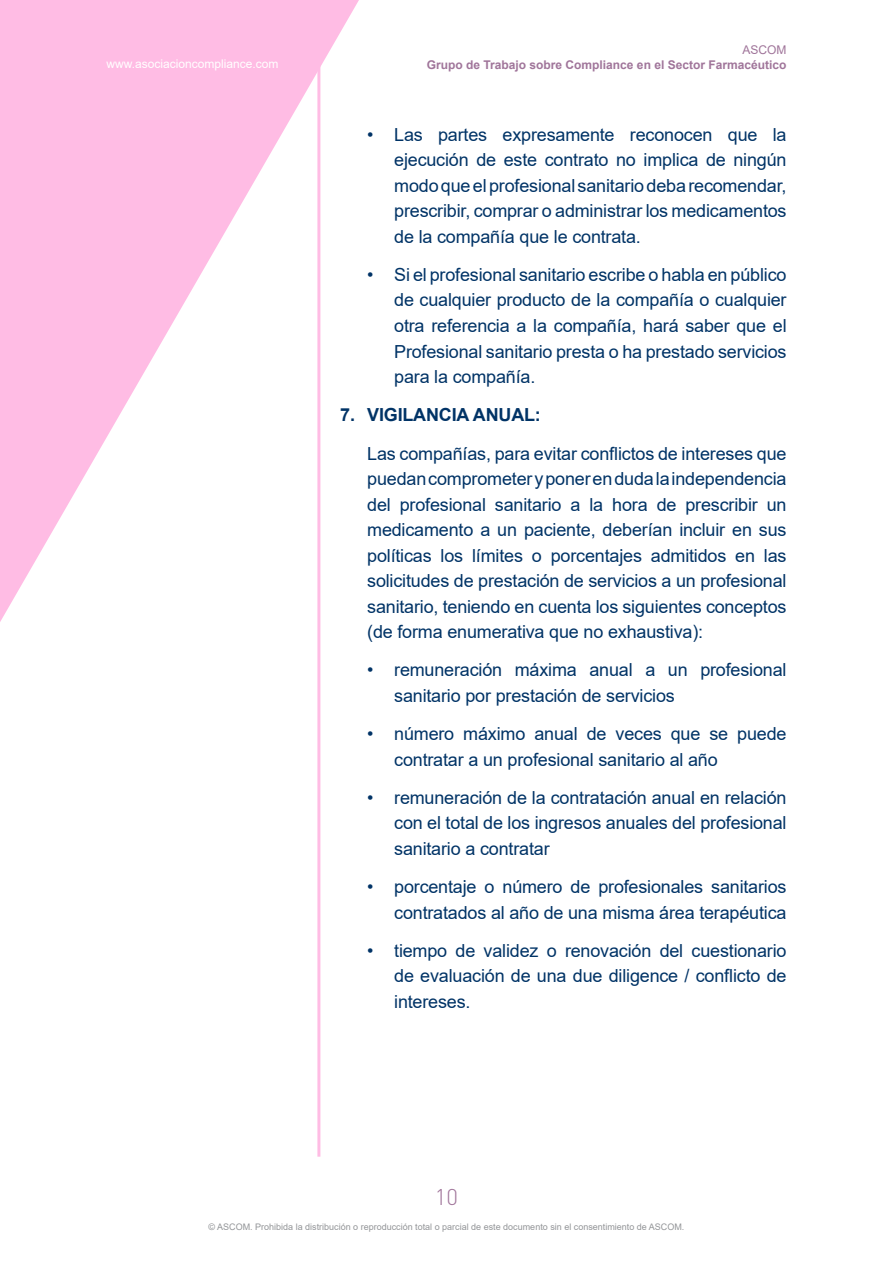
<style>
.page{position:relative;width:893px;height:1263px;background:#fff}
.page>*{position:absolute;margin:0;border:0;box-sizing:border-box;transform-origin:0 0}
.t1{font:300 22.5px "DIN Pro";color:#a0759a}
.t2{font:18px/25.5px "Arial";letter-spacing:-.01em;color:#036;text-align:justify}
.t3{font:700 18px "Arial";letter-spacing:-.01em;color:#036}
.t4{font:700 12px "Arial";color:#a0759a}
.t5{font:12px "Arial";color:#fff}
.t6{font:12px "Arial";color:#a0759a}
.t7{font:9px "Arial";color:#939598}
</style>
<div class="page">
<hr style="left:317px;top:21px;width:3px;height:1136px;background:#ffbce4">
<svg style="left:0;top:0;width:359px;height:622px;fill:#ffbce4"></svg>
<p class="t5" style="left:107px;top:55px;width:174px">www.asociacioncompliance.com</p>
<p class="t6" style="left:742px;top:42px;width:46px">ASCOM</p>
<p class="t4" style="left:427px;top:57px;width:361px">Grupo de Trabajo sobre Compliance en el Sector Farmacéutico</p>
<p class="t2" style="left:394px;top:121px;width:394px;text-indent:-27px">• Las partes expresamente reconocen que la ejecución de este contrato no implica de ningún modo que el profesional sanitario deba recomendar, prescribir, comprar o administrar los medicamentos de la compañía que le contrata.</p>
<p class="t2" style="left:394px;top:262px;width:394px;text-indent:-27px">• Si el profesional sanitario escribe o habla en público de cualquier producto de la compañía o cualquier otra referencia a la compañía, hará saber que el Profesional sanitario presta o ha prestado servicios para la compañía.</p>
<p class="t3" style="left:340px;top:402px;width:202px">7. VIGILANCIA ANUAL:</p>
<p class="t2" style="left:367px;top:440px;width:421px">Las compañías, para evitar conflictos de intereses que puedan comprometer y poner en duda la independencia del profesional sanitario a la hora de prescribir un medicamento a un paciente, deberían incluir en sus políticas los límites o porcentajes admitidos en las solicitudes de prestación de servicios a un profesional sanitario, teniendo en cuenta los siguientes conceptos (de forma enumerativa que no exhaustiva):</p>
<p class="t2" style="left:394px;top:657px;width:394px;text-indent:-27px">• remuneración máxima anual a un profesional sanitario por prestación de servicios</p>
<p class="t2" style="left:394px;top:721px;width:394px;text-indent:-27px">• número máximo anual de veces que se puede contratar a un profesional sanitario al año</p>
<p class="t2" style="left:394px;top:785px;width:394px;text-indent:-27px">• remuneración de la contratación anual en relación con el total de los ingresos anuales del profesional sanitario a contratar</p>
<p class="t2" style="left:367px;top:874px;width:421px;text-align:right">• porcentaje o número de profesionales sanitarios contratados al año de una misma área terapéutica</p>
<p class="t2" style="left:394px;top:938px;width:394px;text-indent:-27px">• tiempo de validez o renovación del cuestionario de evaluación de una due diligence / conflicto de intereses.</p>
<p class="t1" style="left:435px;top:1180px;width:25px">10</p>
<p class="t7" style="left:209px;top:1220px;width:477px">© ASCOM. Prohibida la distribución o reproducción total o parcial de este documento sin el consentimiento de ASCOM.</p>
</div>
